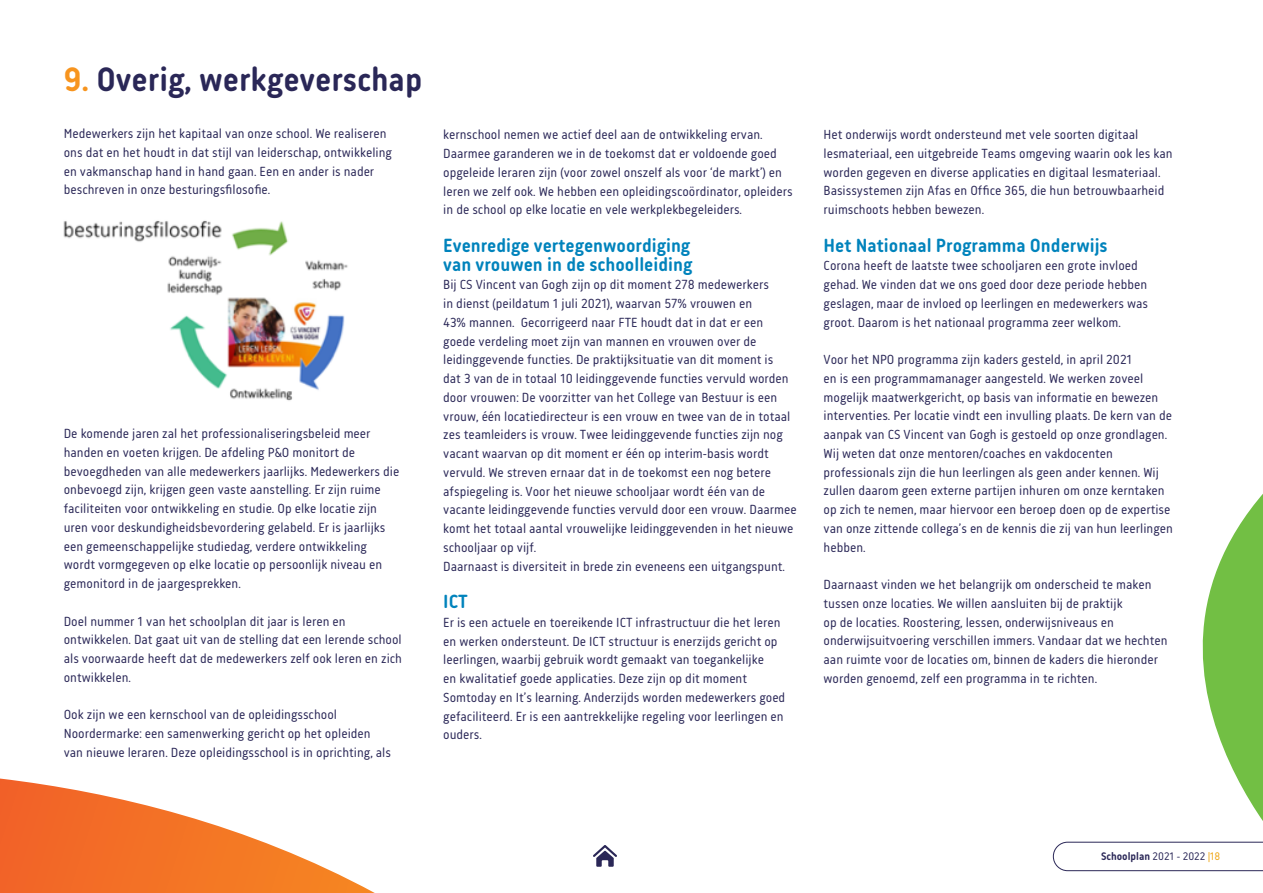
<style>
.page{position:relative;width:1263px;height:893px;background:#fff}
.page>*{position:absolute;margin:0;border:0;box-sizing:border-box;transform-origin:0 0}
.t1{font:700 34.5px "Korb";color:#2a2757}
.t2{font:700 19.5px/18.8px "Korb";color:#0083bc}
.t3{font:13.5px/18.8px "Korb";color:#2a2757}
.t4{font:700 11.25px "Korb";color:#2a2757}
.s1{color:#f7941e}
.s2{font-weight:400}
.s3{font-weight:400;color:#eea616}
</style>
<div class="page">
<img style="left:64px;top:220px;width:284px;height:181px">
<svg style="left:0;top:778px;width:375px;height:115px"></svg>
<svg style="left:1116px;top:494px;width:147px;height:378px"></svg>
<svg style="left:1053px;top:842px;width:210px;height:29px"></svg>
<svg style="left:593px;top:845px;width:24px;height:22px"></svg>
<h1 class="t1" style="left:64px;top:59px;width:360px"><span class="s1">9.</span> Overig, werkgeverschap</h1>
<p class="t3" style="left:64px;top:124px;width:330px">Medewerkers zijn het kapitaal van onze school. We realiseren ons dat en het houdt in dat stijl van leiderschap, ontwikkeling en vakmanschap hand in hand gaan. Een en ander is nader beschreven in onze besturingsfilosofie.</p>
<p class="t3" style="left:64px;top:424px;width:337px">De komende jaren zal het professionaliseringsbeleid meer handen en voeten krijgen. De afdeling P&amp;O monitort de bevoegdheden van alle medewerkers jaarlijks. Medewerkers die onbevoegd zijn, krijgen geen vaste aanstelling. Er zijn ruime faciliteiten voor ontwikkeling en studie. Op elke locatie zijn uren voor deskundigheidsbevordering gelabeld. Er is jaarlijks een gemeenschappelijke studiedag, verdere ontwikkeling wordt vormgegeven op elke locatie op persoonlijk niveau en gemonitord in de jaargesprekken.</p>
<p class="t3" style="left:64px;top:611px;width:340px">Doel nummer 1 van het schoolplan dit jaar is leren en ontwikkelen. Dat gaat uit van de stelling dat een lerende school als voorwaarde heeft dat de medewerkers zelf ook leren en zich ontwikkelen.</p>
<p class="t3" style="left:64px;top:705px;width:329px">Ook zijn we een kernschool van de opleidingsschool<br>Noordermarke: een samenwerking gericht op het opleiden van nieuwe leraren. Deze opleidingsschool is in oprichting, als</p>
<p class="t3" style="left:443px;top:125px;width:351px">kernschool nemen we actief deel aan de ontwikkeling ervan.<br>Daarmee garanderen we in de toekomst dat er voldoende goed opgeleide leraren zijn (voor zowel onszelf als voor ‘de markt’) en leren we zelf ook. We hebben een opleidingscoördinator, opleiders in de school op elke locatie en vele werkplekbegeleiders.</p>
<h2 class="t2" style="left:443px;top:236px;width:251px">Evenredige vertegenwoordiging van vrouwen in de schoolleiding</h2>
<p class="t3" style="left:443px;top:275px;width:355px">Bij CS Vincent van Gogh zijn op dit moment 278 medewerkers<br>in dienst (peildatum 1 juli 2021), waarvan 57% vrouwen en<br>43% mannen. Gecorrigeerd naar FTE houdt dat in dat er een goede verdeling moet zijn van mannen en vrouwen over de leidinggevende functies. De praktijksituatie van dit moment is<br>dat 3 van de in totaal 10 leidinggevende functies vervuld worden door vrouwen: De voorzitter van het College van Bestuur is een vrouw, één locatiedirecteur is een vrouw en twee van de in totaal zes teamleiders is vrouw. Twee leidinggevende functies zijn nog vacant waarvan op dit moment er één op interim-basis wordt vervuld. We streven ernaar dat in de toekomst een nog betere afspiegeling is. Voor het nieuwe schooljaar wordt één van de vacante leidinggevende functies vervuld door een vrouw. Daarmee komt het totaal aantal vrouwelijke leidinggevenden in het nieuwe schooljaar op vijf.<br>Daarnaast is diversiteit in brede zin eveneens een uitgangspunt.</p>
<h2 class="t2" style="left:443px;top:592px;width:26px">ICT</h2>
<p class="t3" style="left:443px;top:613px;width:344px">Er is een actuele en toereikende ICT infrastructuur die het leren en werken ondersteunt. De ICT structuur is enerzijds gericht op leerlingen, waarbij gebruik wordt gemaakt van toegankelijke<br>en kwalitatief goede applicaties. Deze zijn op dit moment Somtoday en It’s learning. Anderzijds worden medewerkers goed gefaciliteerd. Er is een aantrekkelijke regeling voor leerlingen en ouders.</p>
<p class="t3" style="left:824px;top:125px;width:350px">Het onderwijs wordt ondersteund met vele soorten digitaal lesmateriaal, een uitgebreide Teams omgeving waarin ook les kan worden gegeven en diverse applicaties en digitaal lesmateriaal.<br>Basissystemen zijn Afas en Office 365, die hun betrouwbaarheid ruimschoots hebben bewezen.</p>
<h2 class="t2" style="left:824px;top:235px;width:285px">Het Nationaal Programma Onderwijs</h2>
<p class="t3" style="left:824px;top:256px;width:326px">Corona heeft de laatste twee schooljaren een grote invloed gehad. We vinden dat we ons goed door deze periode hebben geslagen, maar de invloed op leerlingen en medewerkers was groot. Daarom is het nationaal programma zeer welkom.</p>
<p class="t3" style="left:824px;top:350px;width:351px">Voor het NPO programma zijn kaders gesteld, in april 2021<br>en is een programmamanager aangesteld. We werken zoveel mogelijk maatwerkgericht, op basis van informatie en bewezen interventies. Per locatie vindt een invulling plaats. De kern van de aanpak van CS Vincent van Gogh is gestoeld op onze grondlagen.<br>Wij weten dat onze mentoren/coaches en vakdocenten professionals zijn die hun leerlingen als geen ander kennen. Wij zullen daarom geen externe partijen inhuren om onze kerntaken op zich te nemen, maar hiervoor een beroep doen op de expertise van onze zittende collega’s en de kennis die zij van hun leerlingen hebben.</p>
<p class="t3" style="left:824px;top:575px;width:345px">Daarnaast vinden we het belangrijk om onderscheid te maken tussen onze locaties. We willen aansluiten bij de praktijk<br>op de locaties. Roostering, lessen, onderwijsniveaus en onderwijsuitvoering verschillen immers. Vandaar dat we hechten aan ruimte voor de locaties om, binnen de kaders die hieronder worden genoemd, zelf een programma in te richten.</p>
<p class="t4" style="left:1101px;top:850px;width:121px">Schoolplan <span class="s2">2021 - 2022</span> <span class="s3">| 18</span></p>
</div>
